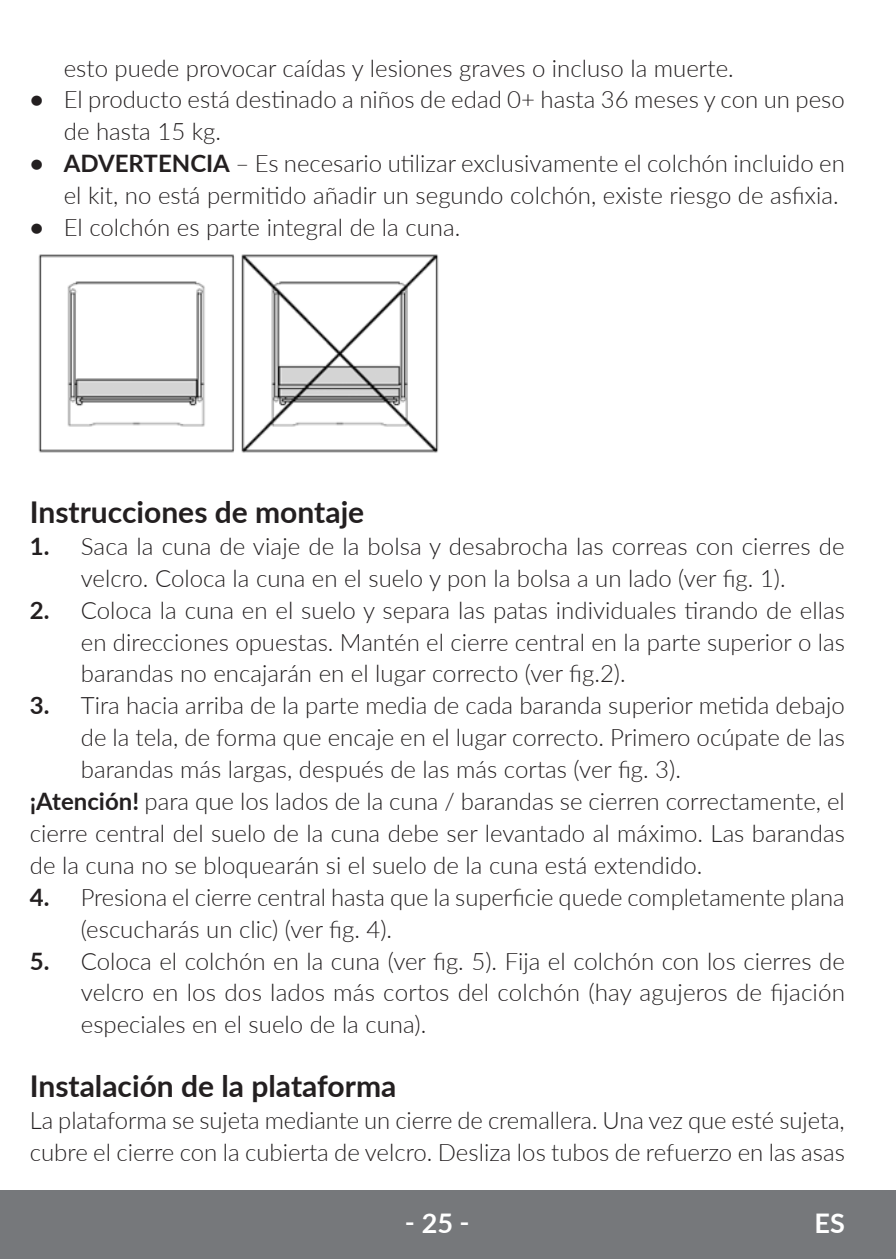
<style>
.page{position:relative;width:896px;height:1259px;background:#fff}
.page>*{position:absolute;margin:0;border:0;box-sizing:border-box;transform-origin:0 0}
.t1{font:700 30px "Lato";color:#231f20}
.t2{font:700 27px "Lato";color:#fff}
.t3{font:300 24px/31.8px "Lato";color:#231f20}
.s1{font-weight:700}
</style>
<div class="page">
<div style="left:0;top:1190px;width:895px;height:69px;background:#76787b"></div>
<img style="left:38px;top:254px;width:401px;height:199px">
<p class="t3" style="left:64px;top:51px;width:671px">esto puede provocar caídas y lesiones graves o incluso la muerte.</p>
<p class="t3" style="left:64px;top:83px;width:782px;text-indent:-34px"><span class="s1">•</span> El producto está destinado a niños de edad 0+ hasta 36 meses y con un peso de hasta 15 kg.</p>
<p class="t3" style="left:30px;top:147px;width:816px;text-align:right"><span class="s1">• ADVERTENCIA</span> – Es necesario utilizar exclusivamente el colchón incluido en el kit, no está permitido añadir un segundo colchón, existe riesgo de asfixia.</p>
<p class="t3" style="left:30px;top:211px;width:432px"><span class="s1">•</span> El colchón es parte integral de la cuna.</p>
<p class="t1" style="left:30px;top:490px;width:336px">Instrucciones de montaje</p>
<p class="t3" style="left:30px;top:529px;width:816px;text-align:center"><span class="s1">1.</span> Saca la cuna de viaje de la bolsa y desabrocha las correas con cierres de velcro. Coloca la cuna en el suelo y pon la bolsa a un lado (ver fig. 1).</p>
<p class="t3" style="left:81px;top:593px;width:765px;text-align:justify;text-indent:-51px"><span class="s1">2.</span> Coloca la cuna en el suelo y separa las patas individuales tirando de ellas en direcciones opuestas. Mantén el cierre central en la parte superior o las barandas no encajarán en el lugar correcto (ver fig.2).</p>
<p class="t3" style="left:30px;top:689px;width:816px"><span class="s1">3.</span> Tira hacia arriba de la parte media de cada baranda superior metida debajo</p>
<p class="t3" style="left:81px;top:721px;width:765px">de la tela, de forma que encaje en el lugar correcto. Primero ocúpate de las</p>
<p class="t3" style="left:81px;top:753px;width:601px">barandas más largas, después de las más cortas (ver fig. 3).</p>
<p class="t3" style="left:30px;top:785px;width:816px"><span class="s1">¡Atención!</span> para que los lados de la cuna / barandas se cierren correctamente, el</p>
<p class="t3" style="left:30px;top:817px;width:816px">cierre central del suelo de la cuna debe ser levantado al máximo. Las barandas</p>
<p class="t3" style="left:30px;top:848px;width:674px">de la cuna no se bloquearán si el suelo de la cuna está extendido.</p>
<p class="t3" style="left:81px;top:880px;width:765px;text-indent:-51px"><span class="s1">4.</span> Presiona el cierre central hasta que la superficie quede completamente plana (escucharás un clic) (ver fig. 4).</p>
<p class="t3" style="left:81px;top:944px;width:765px;text-align:justify;text-indent:-51px"><span class="s1">5.</span> Coloca el colchón en la cuna (ver fig. 5). Fija el colchón con los cierres de velcro en los dos lados más cortos del colchón (hay agujeros de fijación especiales en el suelo de la cuna).</p>
<p class="t1" style="left:30px;top:1064px;width:368px">Instalación de la plataforma</p>
<p class="t3" style="left:30px;top:1104px;width:816px">La plataforma se sujeta mediante un cierre de cremallera. Una vez que esté sujeta, cubre el cierre con la cubierta de velcro. Desliza los tubos de refuerzo en las asas</p>
<p class="t2" style="left:405px;top:1203px;width:66px">‑ 25 ‑</p>
<p class="t2" style="left:814px;top:1203px;width:32px">ES</p>
</div>
